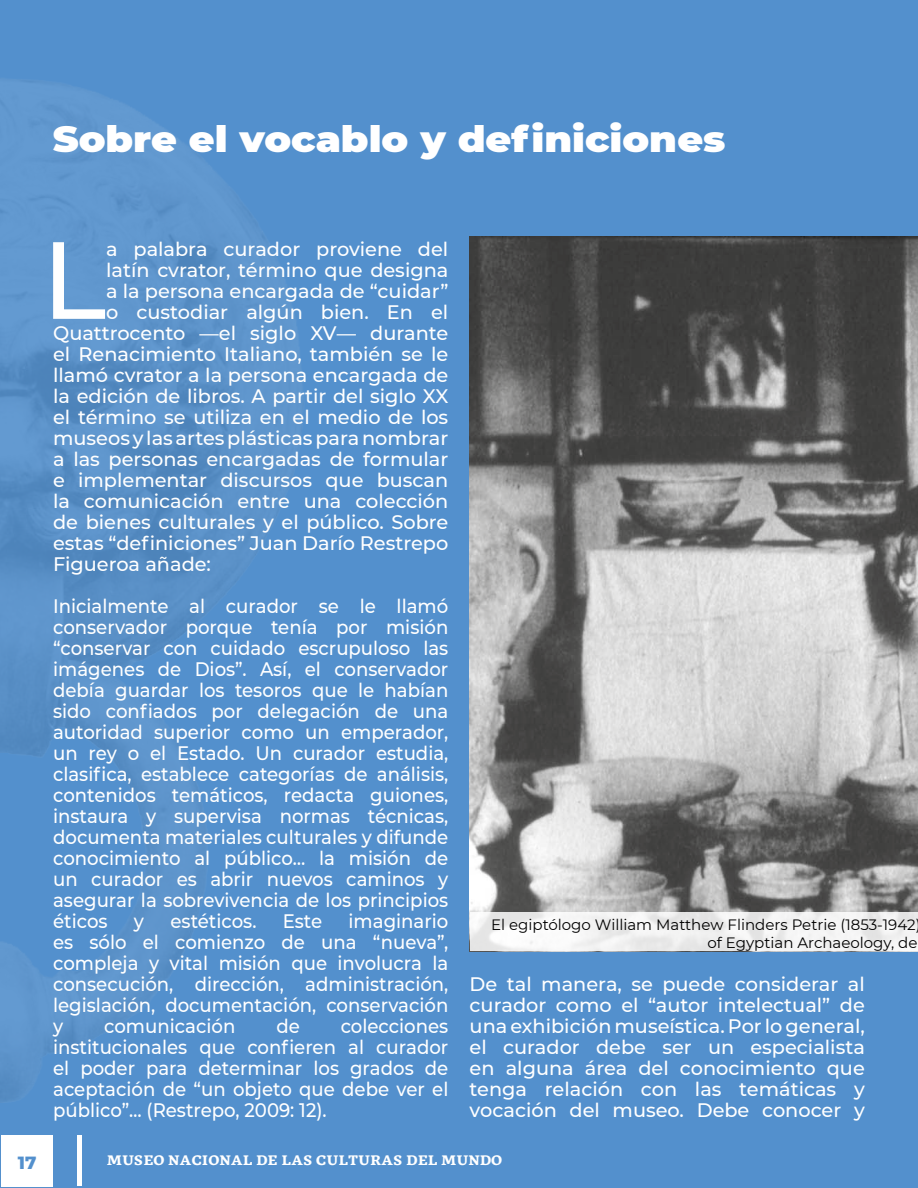
<style>
.page{position:relative;width:918px;height:1188px;background:#5390cd}
.page>*{position:absolute;margin:0;border:0;box-sizing:border-box;transform-origin:0 0}
.t1{font:500 109.5px "Montserrat";color:#fff}
.t2{font:900 36px "Montserrat";color:#fff;scale:1.1 1}
.t3{font:500 19.5px/21px "Montserrat";color:#fff;text-align:justify;scale:.93 1}
.t4{font:500 19.5px/21px "Montserrat";color:#fff;text-align:justify}
.t5{font:800 18px "Montserrat";color:#5390cd}
.t6{font:15px/18px "Montserrat";color:#000;text-align:right}
.t7{font:700 12px "GMX";color:#fff}
</style>
<div class="page">
<div style="left:1px;top:1136px;width:51px;height:51px;background:#fff"></div>
<img style="left:0;top:79px;width:303px;height:1021px">
<img style="left:470px;top:237px;width:448px;height:676px">
<div style="left:77px;top:1135px;width:5px;height:50px;background:#fff"></div>
<div style="left:470px;top:913px;width:448px;height:38px;background:linear-gradient(to right,#f2f2f2,#efefef)"></div>
<h2 class="t2" style="left:53px;top:112px;width:613px">Sobre el vocablo y definiciones</h2>
<p class="t5" style="left:18px;top:1150px;width:20px">17</p>
<h1 class="t1" style="left:42px;top:204px;width:66px">L</h1>
<p class="t4" style="left:106px;top:238px;width:344px">a palabra curador proviene del</p>
<p class="t4" style="left:106px;top:259px;width:344px">latín cvrator, término que designa</p>
<p class="t4" style="left:106px;top:280px;width:344px">a la persona encargada de “cuidar”</p>
<p class="t4" style="left:106px;top:301px;width:344px">o custodiar algún bien. En el</p>
<p class="t4" style="left:53px;top:322px;width:397px">Quattrocento —el siglo XV— durante</p>
<p class="t4" style="left:53px;top:343px;width:397px">el Renacimiento Italiano, también se le</p>
<p class="t4" style="left:53px;top:364px;width:397px">llamó cvrator a la persona encargada de</p>
<p class="t4" style="left:53px;top:385px;width:397px">la edición de libros. A partir del siglo XX</p>
<p class="t4" style="left:53px;top:406px;width:397px">el término se utiliza en el medio de los</p>
<p class="t4" style="left:53px;top:427px;width:397px">museos y las artes plásticas para nombrar</p>
<p class="t4" style="left:53px;top:448px;width:397px">a las personas encargadas de formular</p>
<p class="t4" style="left:53px;top:469px;width:397px">e implementar discursos que buscan</p>
<p class="t4" style="left:53px;top:490px;width:397px">la comunicación entre una colección</p>
<p class="t4" style="left:53px;top:511px;width:397px">de bienes culturales y el público. Sobre</p>
<p class="t4" style="left:53px;top:532px;width:397px">estas “definiciones” Juan Darío Restrepo</p>
<p class="t4" style="left:53px;top:553px;width:159px">Figueroa añade:</p>
<p class="t3" style="left:53px;top:595px;width:427px">Inicialmente al curador se le llamó conservador porque tenía por misión “conservar con cuidado escrupuloso las imágenes de Dios”. Así, el conservador debía guardar los tesoros que le habían sido confiados por delegación de una autoridad superior como un emperador, un rey o el Estado. Un curador estudia, clasifica, establece categorías de análisis, contenidos temáticos, redacta guiones, instaura y supervisa normas técnicas, documenta materiales culturales y difunde conocimiento al público… la misión de un curador es abrir nuevos caminos y asegurar la sobrevivencia de los principios éticos</p>
<p class="t3" style="left:53px;top:910px;width:427px;text-indent:295px">imaginario es sólo el comienzo de una “nueva”, compleja y vital misión que involucra la consecución, dirección, administración, legislación, documentación, conservación y</p>
<p class="t3" style="left:134px;top:910px;width:12px">y</p>
<p class="t3" style="left:171px;top:910px;width:94px">estéticos.</p>
<p class="t3" style="left:283px;top:910px;width:44px">Este</p>
<p class="t3" style="left:53px;top:1015px;width:427px;text-indent:288px">colecciones institucionales que confieren al curador el poder para determinar los grados de aceptación de “un objeto que debe ver el público”… (Restrepo, 2009: 12).</p>
<p class="t3" style="left:104px;top:1015px;width:142px">comunicación</p>
<p class="t3" style="left:276px;top:1015px;width:27px">de</p>
<p class="t6" style="left:491px;top:915px;width:431px">El egiptólogo William Matthew Flinders Petrie (1853-1942) of Egyptian Archaeology, de</p>
<p class="t4" style="left:470px;top:973px;width:397px">De tal manera, se puede considerar al curador como el “autor intelectual” de una exhibición museística. Por lo general, el curador debe ser un especialista en alguna área del conocimiento que tenga relación con las temáticas y vocación del museo. Debe conocer y</p>
<p class="t7" style="left:107px;top:1151px;width:397px">MUSEO NACIONAL DE LAS CULTURAS DEL MUNDO</p>
</div>
